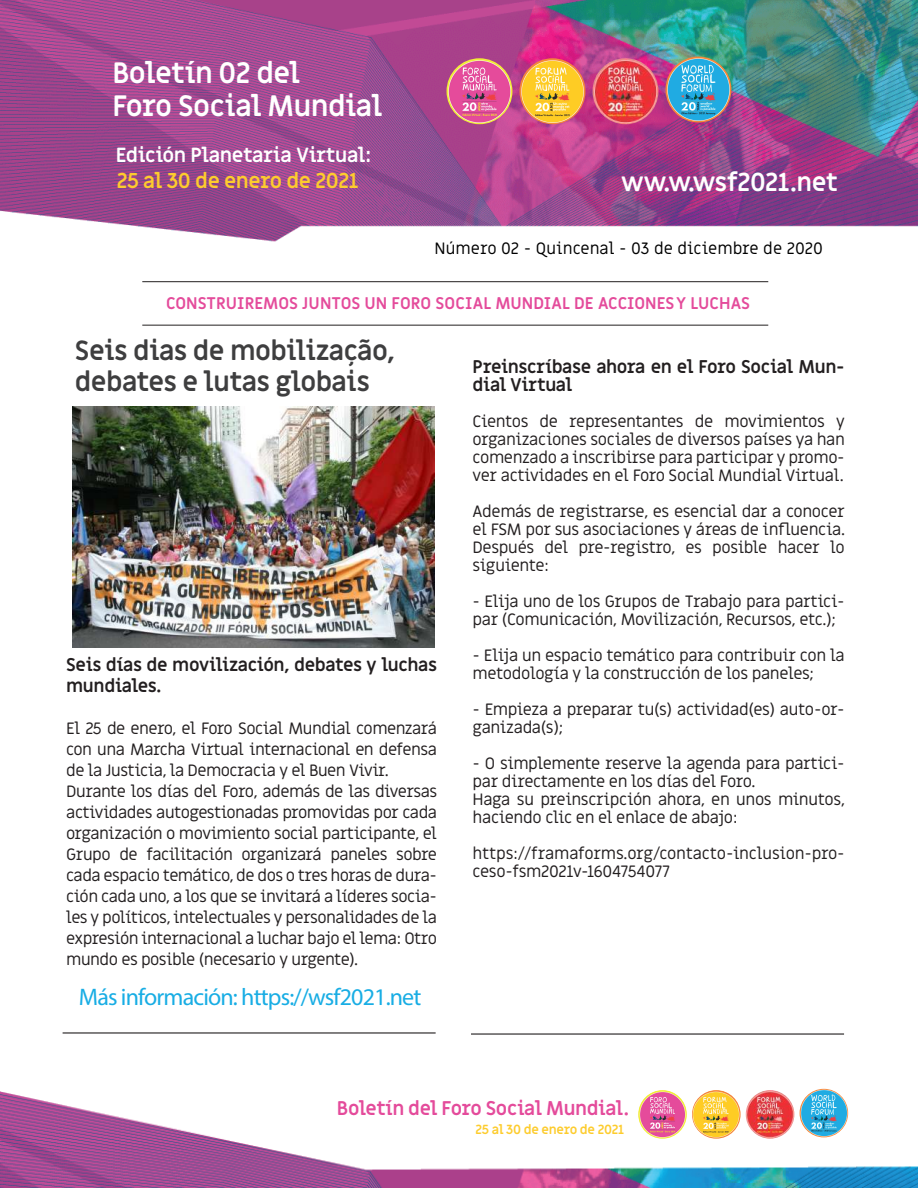
<style>
.page{position:relative;width:918px;height:1188px;background:#fff}
.page>*{position:absolute;margin:0;border:0;box-sizing:border-box;transform-origin:0 0}
.t1{font:700 28.8px/33.3px "Miriam Libre";letter-spacing:-.025em;color:#fff}
.t2{font:700 27px/31.5px "Miriam Libre";letter-spacing:-.025em;color:#3e3e3f}
.t3{font:700 25.35px "Miriam Libre";letter-spacing:-.025em;color:#fff}
.t4{font:24px "Myriad Pro";letter-spacing:-.035em;color:#18ade4}
.t5{font:700 21px "Miriam Libre";letter-spacing:-.025em;color:#fdcc2e}
.t6{font:700 20.1px "Miriam Libre";letter-spacing:-.025em;color:#fff}
.t7{font:700 19.35px "Miriam Libre";letter-spacing:-.025em;color:#e44b9b}
.t8{font:700 18px/21px "Miriam Libre";letter-spacing:-.025em;color:#231f20}
.t9{font:16.5px/18px "Miriam Libre";letter-spacing:-.03em;color:#231f20}
.t10{font:700 16.5px "Miriam Libre";color:#e44b9b}
.t11{font:16.5px "Miriam Libre";color:#000001}
.t12{font:700 12.9px "Miriam Libre";letter-spacing:-.025em;color:#fdcc2e}
</style>
<div class="page">
<img style="left:0;top:1089px;width:918px;height:99px">
<img style="left:0;top:0;width:918px;height:242px">
<img style="left:638px;top:1090px;width:49px;height:49px;border-radius:24px">
<img style="left:800px;top:1089px;width:48px;height:48px;border-radius:24px">
<img style="left:746px;top:1090px;width:48px;height:49px;border-radius:24px">
<img style="left:692px;top:1090px;width:49px;height:49px;border-radius:24px">
<img style="left:447px;top:58px;width:65px;height:66px;border-radius:33px">
<img style="left:666px;top:57px;width:65px;height:66px;border-radius:33px">
<img style="left:593px;top:58px;width:65px;height:66px;border-radius:33px">
<img style="left:520px;top:58px;width:65px;height:66px;border-radius:33px">
<hr style="left:142px;top:281px;width:626px;height:1px;background:#231f20">
<hr style="left:142px;top:325px;width:626px;height:1px;background:#231f20">
<hr style="left:63px;top:1032px;width:373px;height:2px;background:#231f20">
<hr style="left:471px;top:1033px;width:373px;height:2px;background:#231f20">
<img style="left:72px;top:407px;width:363px;height:240px">
<h1 class="t1" style="left:112px;top:57px;width:272px">Boletín 02 del<br>Foro Social Mundial</h1>
<p class="t6" style="left:116px;top:143px;width:257px">Edición Planetaria Virtual:</p>
<p class="t5" style="left:117px;top:168px;width:243px">25 al 30 de enero de 2021</p>
<h3 class="t3" style="left:621px;top:167px;width:219px">ww.w.wsf2021.net</h3>
<p class="t11" style="left:434px;top:238px;width:390px">Número 02 - Quincenal - 03 de diciembre de 2020</p>
<p class="t10" style="left:166px;top:293px;width:586px">CONSTRUIREMOS JUNTOS UN FORO SOCIAL MUNDIAL DE ACCIONES Y LUCHAS</p>
<h2 class="t2" style="left:75px;top:336px;width:321px">Seis dias de mobilização, debates e lutas globais</h2>
<p class="t8" style="left:473px;top:358px;width:374px;line-height:18px">Preinscríbase ahora en el Foro Social Mun&shy;dial Virtual</p>
<p class="t9" style="left:473px;top:413px;width:374px;text-align:justify">Cientos de representantes de movimientos y organizaciones sociales de diversos países ya han comenzado a inscribirse para participar y promo&shy;ver actividades en el Foro Social Mundial Virtual.</p>
<p class="t9" style="left:473px;top:503px;width:374px;text-align:justify">Además de registrarse, es esencial dar a conocer el FSM por sus asociaciones y áreas de influencia.<br>Después del pre-registro, es posible hacer lo siguiente:</p>
<p class="t9" style="left:473px;top:593px;width:374px">- Elija uno de los Grupos de Trabajo para partici&shy;par (Comunicación, Movilización, Recursos, etc.);</p>
<p class="t9" style="left:473px;top:647px;width:374px">- Elija un espacio temático para contribuir con la metodología y la construcción de los paneles;</p>
<p class="t9" style="left:473px;top:701px;width:374px">- Empieza a preparar tu(s) actividad(es) auto-or&shy;ganizada(s);</p>
<p class="t9" style="left:473px;top:755px;width:374px">- O simplemente reserve la agenda para partici&shy;par directamente en los días del Foro.<br>Haga su preinscripción ahora, en unos minutos, haciendo clic en el enlace de abajo:</p>
<p class="t9" style="left:473px;top:845px;width:374px">https://framaforms.org/contacto-inclusion-pro&shy;ceso-fsm2021v-1604754077</p>
<p class="t8" style="left:66px;top:655px;width:372px">Seis días de movilización, debates y luchas mundiales.</p>
<p class="t9" style="left:66px;top:718px;width:372px;line-height:21px">El 25 de enero, el Foro Social Mundial comenzará con una Marcha Virtual internacional en defensa de la Justicia, la Democracia y el Buen Vivir.<br>Durante los días del Foro, además de las diversas actividades autogestionadas promovidas por cada organización o movimiento social participante, el Grupo de facilitación organizará paneles sobre cada espacio temático, de dos o tres horas de dura&shy;ción cada uno, a los que se invitará a líderes socia&shy;les y políticos, intelectuales y personalidades de la expresión internacional a luchar bajo el lema: Otro mundo es posible (necesario y urgente).</p>
<h3 class="t4" style="left:79px;top:982px;width:344px">Más información: https://wsf2021.net</h3>
<p class="t7" style="left:337px;top:1096px;width:294px">Boletín del Foro Social Mundial.</p>
<p class="t12" style="left:476px;top:1122px;width:150px">25 al 30 de enero de 2021</p>
</div>
